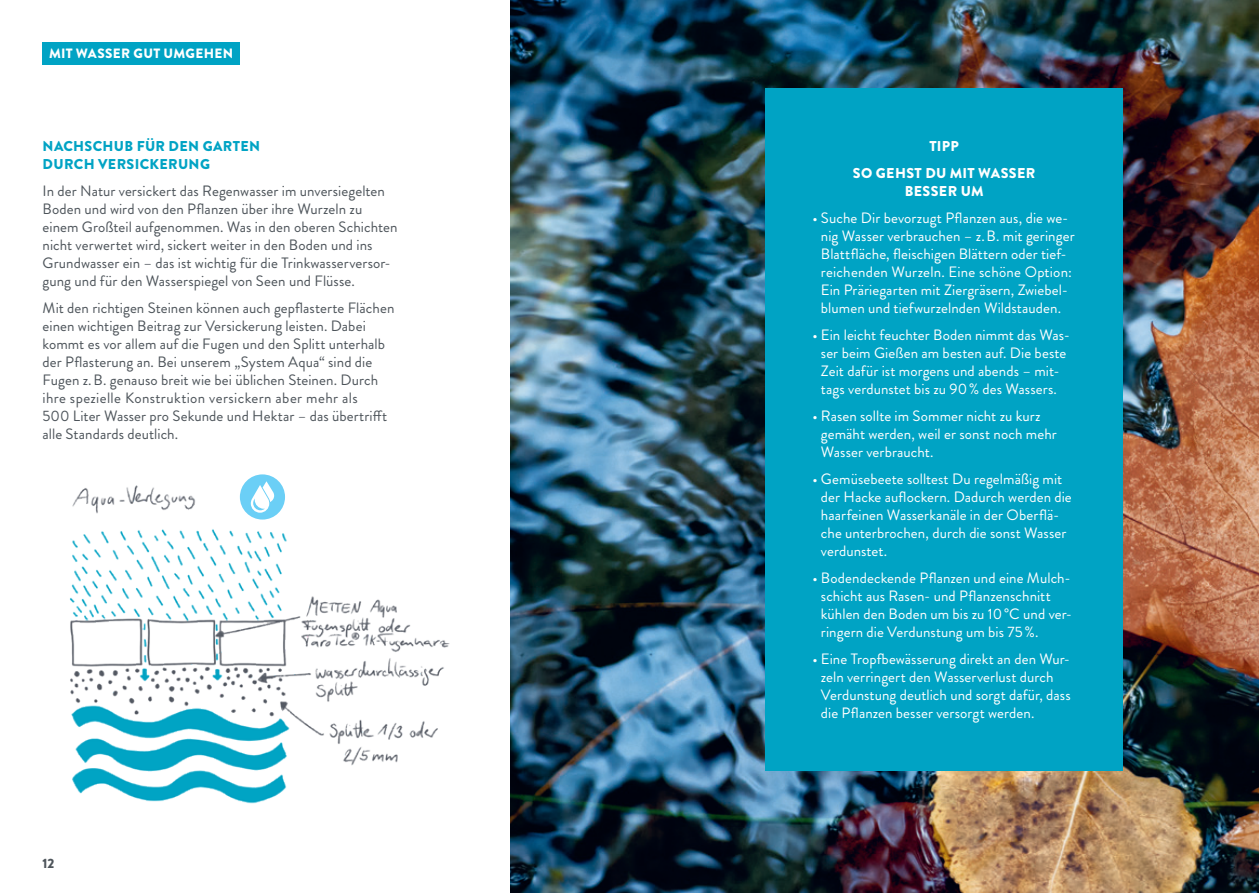
<style>
.page{position:relative;width:1259px;height:893px;background:#fff}
.page>*{position:absolute;margin:0;border:0;box-sizing:border-box;transform-origin:0 0}
.t1{font:15px/18px "Brandon Grotesque";letter-spacing:.005em;color:#fff}
.t2{font:15px/18px "Brandon Grotesque";letter-spacing:.005em;color:#4d545a}
.t3{font:900 14.25px/18px "Brandon Grotesque";letter-spacing:.025em;color:#00a3c4}
.t4{font:900 14.25px/27px "Brandon Grotesque";letter-spacing:.025em;color:#fff;text-align:center}
.t5{font:900 13.5px "Brandon Grotesque";letter-spacing:.025em;color:#fff}
.t6{font:900 13.5px "Brandon Grotesque";color:#4d545a}
</style>
<div class="page">
<img style="left:510px;top:0;width:749px;height:893px">
<div style="left:765px;top:88px;width:358px;height:682px;background:#00a3c4"></div>
<div style="left:43px;top:43px;width:197px;height:22px;background:#00a3c4"></div>
<img style="left:70px;top:475px;width:380px;height:329px">
<div style="left:240px;top:474px;width:45px;height:46px;background:#6bcff6;border-radius:50%"></div>
<svg style="left:251px;top:481px;width:23px;height:32px"></svg>
<p class="t5" style="left:49px;top:44px;width:186px">MIT WASSER GUT UMGEHEN</p>
<p class="t3" style="left:43px;top:137px;width:219px">NACHSCHUB FÜR DEN GARTEN<br>DURCH VERSICKERUNG</p>
<p class="t2" style="left:43px;top:182px;width:356px">In der Natur versickert das Regenwasser im unversiegelten Boden und wird von den Pflanzen über ihre Wurzeln zu einem Großteil aufgenommen. Was in den oberen Schichten nicht verwertet wird, sickert weiter in den Boden und ins Grundwasser ein – das ist wichtig für die Trinkwasserversor&shy;gung und für den Wasserspiegel von Seen und Flüsse.</p>
<p class="t2" style="left:43px;top:299px;width:353px">Mit den richtigen Steinen können auch gepflasterte Flächen einen wichtigen Beitrag zur Versickerung leisten. Dabei kommt es vor allem auf die Fugen und den Splitt unterhalb der Pflasterung an. Bei unserem „System Aqua“ sind die Fugen z.B. genauso breit wie bei üblichen Steinen. Durch ihre spezielle Konstruktion versickern aber mehr als<br>500 Liter Wasser pro Sekunde und Hektar – das übertrifft alle Standards deutlich.</p>
<p class="t6" style="left:43px;top:854px;width:13px">12</p>
<p class="t4" style="left:853px;top:132px;width:184px">TIPP<br>SO GEHST DU MIT WASSER</p>
<p class="t4" style="left:904px;top:177px;width:80px">BESSER UM</p>
<p class="t1" style="left:812px;top:209px;width:264px;text-align:center">• Suche Dir bevorzugt Pflanzen aus, die we&shy;nig Wasser verbrauchen – z.B. mit geringer Blattfläche, fleischigen Blättern oder tief&shy;reichenden Wurzeln. Eine schöne Option:<br>Ein Präriegarten mit Ziergräsern, Zwiebel&shy;blumen und tiefwurzelnden Wildstauden.</p>
<p class="t1" style="left:812px;top:326px;width:259px;text-align:center">• Ein leicht feuchter Boden nimmt das Was&shy;ser beim Gießen am besten auf. Die beste Zeit dafür ist morgens und abends – mit&shy;tags verdunstet bis zu 90% des Wassers.</p>
<p class="t1" style="left:821px;top:407px;width:237px;text-indent:-9px">• Rasen sollte im Sommer nicht zu kurz gemäht werden, weil er sonst noch mehr<br>Wasser verbraucht.</p>
<p class="t1" style="left:821px;top:470px;width:252px;text-indent:-9px">• Gemüsebeete solltest Du regelmäßig mit der Hacke auflockern. Dadurch werden die haarfeinen Wasserkanäle in der Oberflä&shy;che unterbrochen, durch die sonst Wasser verdunstet.</p>
<p class="t1" style="left:821px;top:569px;width:253px;text-indent:-9px">• Bodendeckende Pflanzen und eine Mulch&shy;schicht aus Rasen- und Pflanzenschnitt kühlen den Boden um bis zu 10°C und ver&shy;ringern die Verdunstung um bis 75%.</p>
<p class="t1" style="left:821px;top:650px;width:251px;text-indent:-9px">• Eine Tropfbewässerung direkt an den Wur&shy;zeln verringert den Wasserverlust durch Verdunstung deutlich und sorgt dafür, dass die Pflanzen besser versorgt werden.</p>
</div>
